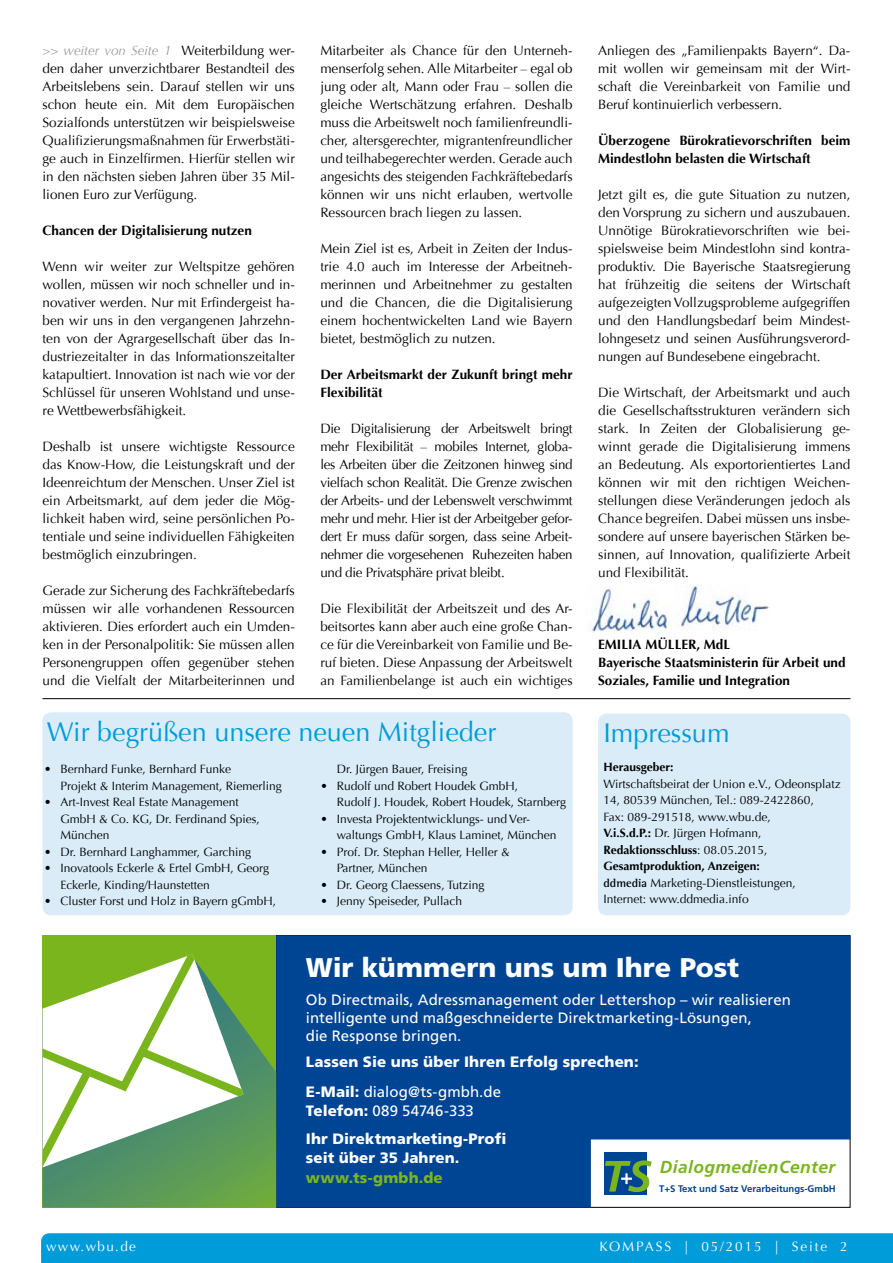
<style>
.page{position:relative;width:893px;height:1263px;background:#fff}
.page>*{position:absolute;margin:0;border:0;box-sizing:border-box;transform-origin:0 0}
.t1{font:27px "Optima";color:#009cda}
.t2{font:900 27px "Frutiger";color:#fff}
.t3{font:italic 700 17.4px "Frutiger";letter-spacing:.025em;color:#7ab51d}
.t4{font:15px/18px "Frutiger";letter-spacing:.005em;color:#fff}
.t5{font:900 15px/29.5px "Frutiger";letter-spacing:.01em;color:#fff}
.t6{font:900 15px "Frutiger";letter-spacing:.015em;color:#7ab51d}
.t7{font:13.5px/18px "Optima";color:#000;text-align:justify}
.t8{font:700 13.5px/18px "Optima";color:#000}
.t9{font:13.5px "Optima";letter-spacing:.14em;color:#fff}
.t10{font:12px/16.5px "Optima";color:#000}
.t11{font:700 12px "Optima";color:#000}
.t12{font:700 9.6px "Frutiger";color:#004494}
.s1{font-style:italic;color:#9c9e9f}
.s2{font-weight:700}
.s3{font-family:"Rotis Semi Serif";font-weight:700}
.s4{font-weight:400}
</style>
<div class="page">
<div style="left:43px;top:712px;width:530px;height:203px;background:#d9ecf8;border-radius:9px"></div>
<hr style="left:43px;top:698px;width:807px;height:1px;background:#000">
<svg style="left:276px;top:935px;width:574px;height:272px;background:#19569e"></svg>
<div style="left:604px;top:1152px;width:43px;height:43px;background:#004494"></div>
<svg style="left:605px;top:1160px;width:47px;height:32px"></svg>
<div style="left:43px;top:935px;width:233px;height:272px;background:#7ab51d"></div>
<svg style="left:43px;top:1028px;width:233px;height:179px;background:#5c9a56"></svg>
<svg style="left:43px;top:954px;width:201px;height:213px"></svg>
<div style="left:41px;top:1233px;width:852px;height:30px;background:#009cda"></div>
<div style="left:598px;top:714px;width:252px;height:201px;background:#d9ecf8;border-radius:9px"></div>
<img style="left:586px;top:586px;width:184px;height:46px">
<p class="t7" style="left:43px;top:42px;width:254px"><span class="s1">&gt;&gt; weiter von Seite 1</span> Weiterbildung wer&shy;den daher unverzichtbarer Bestandteil des Arbeitslebens sein. Darauf stellen wir uns schon heute ein. Mit dem Europäischen Sozialfonds unterstützen wir beispielsweise Qualifizierungsmaßnahmen für Erwerbstäti&shy;ge auch in Einzelfirmen. Hierfür stellen wir in den nächsten sieben Jahren über 35 Mil&shy;lionen Euro zur Verfügung.</p>
<p class="t8" style="left:43px;top:222px;width:211px">Chancen der Digitalisierung nutzen</p>
<p class="t7" style="left:43px;top:258px;width:254px">Wenn wir weiter zur Weltspitze gehören wollen, müssen wir noch schneller und in&shy;novativer werden. Nur mit Erfindergeist ha&shy;ben wir uns in den vergangenen Jahrzehn&shy;ten von der Agrargesellschaft über das In&shy;dustriezeitalter in das Informationszeitalter katapultiert. Innovation ist nach wie vor der Schlüssel für unseren Wohlstand und unse&shy;re Wettbewerbsfähigkeit.</p>
<p class="t7" style="left:43px;top:438px;width:254px">Deshalb ist unsere wichtigste Ressource das Know-How, die Leistungskraft und der Ideenreichtum der Menschen. Unser Ziel ist ein Arbeitsmarkt, auf dem jeder die Mög&shy;lichkeit haben wird, seine persönlichen Po&shy;tentiale und seine individuellen Fähigkeiten bestmöglich einzubringen.</p>
<p class="t7" style="left:43px;top:582px;width:254px">Gerade zur Sicherung des Fachkräftebedarfs müssen wir alle vorhandenen Ressourcen aktivieren. Dies erfordert auch ein Umden&shy;ken in der Personalpolitik: Sie müssen allen Personengruppen offen gegenüber stehen und die Vielfalt der Mitarbeiterinnen und</p>
<p class="t7" style="left:320px;top:41px;width:254px">Mitarbeiter als Chance für den Unterneh&shy;menserfolg sehen. Alle Mitarbeiter – egal ob jung oder alt, Mann oder Frau – sollen die gleiche Wertschätzung erfahren. Deshalb muss die Arbeitswelt noch familienfreundli&shy;cher, altersgerechter, migrantenfreundlicher und teilhabegerechter werden. Gerade auch angesichts des steigenden Fachkräftebedarfs können wir uns nicht erlauben, wertvolle Ressourcen brach liegen zu lassen.</p>
<p class="t7" style="left:320px;top:239px;width:254px">Mein Ziel ist es, Arbeit in Zeiten der Indus&shy;trie 4.0 auch im Interesse der Arbeitneh&shy;merinnen und Arbeitnehmer zu gestalten und die Chancen, die die Digitalisierung einem hochentwickelten Land wie Bayern bietet, bestmöglich zu nutzen.</p>
<p class="t8" style="left:320px;top:365px;width:254px">Der Arbeitsmarkt der Zukunft bringt mehr<br>Flexibilität</p>
<p class="t7" style="left:320px;top:420px;width:254px">Die Digitalisierung der Arbeitswelt bringt mehr Flexibilität – mobiles Internet, globa&shy;les Arbeiten über die Zeitzonen hinweg sind vielfach schon Realität. Die Grenze zwischen der Arbeits- und der Lebenswelt verschwimmt mehr und mehr. Hier ist der Arbeitgeber gefor&shy;dert Er muss dafür sorgen, dass seine Arbeit&shy;nehmer die vorgesehenen Ruhezeiten haben und die Privatsphäre privat bleibt.</p>
<p class="t7" style="left:320px;top:600px;width:254px">Die Flexibilität der Arbeitszeit und des Ar&shy;beitsortes kann aber auch eine große Chan&shy;ce für die Vereinbarkeit von Familie und Be&shy;ruf bieten. Diese Anpassung der Arbeitswelt an Familienbelange ist auch ein wichtiges</p>
<h1 class="t1" style="left:47px;top:716px;width:451px">Wir begrüßen unsere neuen Mitglieder</h1>
<p class="t10" style="left:61px;top:761px;width:223px;text-indent:-16px">• Bernhard Funke, Bernhard Funke<br>Projekt &amp; Interim Management, Riemerling</p>
<p class="t10" style="left:61px;top:794px;width:201px;text-indent:-16px">• Art-Invest Real Estate Management<br>GmbH &amp; Co. KG, Dr. Ferdinand Spies,<br>München</p>
<p class="t10" style="left:44px;top:844px;width:209px">• Dr. Bernhard Langhammer, Garching</p>
<p class="t10" style="left:61px;top:860px;width:210px;text-indent:-16px">• Inovatools Eckerle &amp; Ertel GmbH, Georg<br>Eckerle, Kinding/Haunstetten</p>
<p class="t10" style="left:44px;top:893px;width:234px">• Cluster Forst und Holz in Bayern gGmbH,</p>
<p class="t10" style="left:337px;top:761px;width:132px">Dr. Jürgen Bauer, Freising</p>
<p class="t10" style="left:337px;top:778px;width:231px;text-indent:-16px">• Rudolf und Robert Houdek GmbH,<br>Rudolf J. Houdek, Robert Houdek, Starnberg</p>
<p class="t10" style="left:337px;top:811px;width:221px;text-indent:-16px">• Investa Projektentwicklungs- und Ver&shy;waltungs GmbH, Klaus Laminet, München</p>
<p class="t10" style="left:337px;top:844px;width:174px;text-indent:-16px">• Prof. Dr. Stephan Heller, Heller &amp;<br>Partner, München</p>
<p class="t10" style="left:320px;top:877px;width:166px">• Dr. Georg Claessens, Tutzing</p>
<p class="t10" style="left:320px;top:893px;width:143px">• Jenny Speiseder, Pullach</p>
<p class="t7" style="left:598px;top:42px;width:254px">Anliegen des „Familienpakts Bayern“. Da&shy;mit wollen wir gemeinsam mit der Wirt&shy;schaft die Vereinbarkeit von Familie und Beruf kontinuierlich verbessern.</p>
<p class="t8" style="left:598px;top:131px;width:254px">Überzogene Bürokratievorschriften beim<br>Mindestlohn belasten die Wirtschaft</p>
<p class="t7" style="left:598px;top:186px;width:254px">Jetzt gilt es, die gute Situation zu nutzen, den Vorsprung zu sichern und auszubauen.<br>Unnötige Bürokratievorschriften wie bei&shy;spielsweise beim Mindestlohn sind kontra&shy;produktiv. Die Bayerische Staatsregierung hat frühzeitig die seitens der Wirtschaft aufgezeigten Vollzugsprobleme aufgegriffen und den Handlungsbedarf beim Mindest&shy;lohngesetz und seinen Ausführungsverord&shy;nungen auf Bundesebene eingebracht.</p>
<p class="t7" style="left:598px;top:383px;width:254px">Die Wirtschaft, der Arbeitsmarkt und auch die Gesellschaftsstrukturen verändern sich stark. In Zeiten der Globalisierung ge&shy;winnt gerade die Digitalisierung immens an Bedeutung. Als exportorientiertes Land können wir mit den richtigen Weichen&shy;stellungen diese Veränderungen jedoch als Chance begreifen. Dabei müssen uns insbe&shy;sondere auf unsere bayerischen Stärken be&shy;sinnen, auf Innovation, qualifizierte Arbeit und Flexibilität.</p>
<p class="t8" style="left:598px;top:635px;width:249px">EMILIA MÜLLER, MdL<br>Bayerische Staatsministerin für Arbeit und<br>Soziales, Familie und Integration</p>
<h1 class="t1" style="left:603px;top:718px;width:128px">Impressum</h1>
<p class="t11" style="left:603px;top:760px;width:71px">Herausgeber:</p>
<p class="t10" style="left:603px;top:775px;width:239px">Wirtschaftsbeirat der Union e.V., Odeonsplatz 14, 80539 München, Tel.: 089-2422860,<br>Fax: 089-291518, www.wbu.de,<br><span class="s2">V.i.S.d.P.:</span> Dr. Jürgen Hofmann, <span class="s2">Redaktionsschluss</span>: 08.05.2015, <span class="s2">Gesamtproduktion, Anzeigen:<br></span><span class="s3">ddmedia</span> Marketing-Dienstleistungen, Internet: www.ddmedia.info</p>
<h1 class="t2" style="left:306px;top:951px;width:435px">Wir kümmern uns um Ihre Post</h1>
<p class="t4" style="left:306px;top:990px;width:487px">Ob Directmails, Adressmanagement oder Lettershop – wir realisieren intelligente und maßgeschneiderte Direktmarketing-Lösungen,<br>die Response bringen.</p>
<p class="t5" style="left:306px;top:1047px;width:334px">Lassen Sie uns über Ihren Erfolg sprechen:<br>E-Mail: <span class="s4">dialog@ts-gmbh.de</span></p>
<p class="t5" style="left:306px;top:1097px;width:202px;line-height:27px">Telefon: <span class="s4">089 54746-333<br></span>Ihr Direktmarketing-Profi</p>
<p class="t5" style="left:306px;top:1143px;width:155px">seit über 35 Jahren.</p>
<p class="t6" style="left:306px;top:1168px;width:138px">www.ts-gmbh.de</p>
<p class="t3" style="left:660px;top:1157px;width:177px">DialogmedienCenter</p>
<p class="t12" style="left:659px;top:1183px;width:178px">T+S Text und Satz Verarbeitungs-GmbH</p>
<p class="t9" style="left:46px;top:1239px;width:91px">www.wbu.de</p>
<p class="t9" style="left:599px;top:1239px;width:250px">KOMPASS | 05/2015 | Seite 2</p>
</div>
